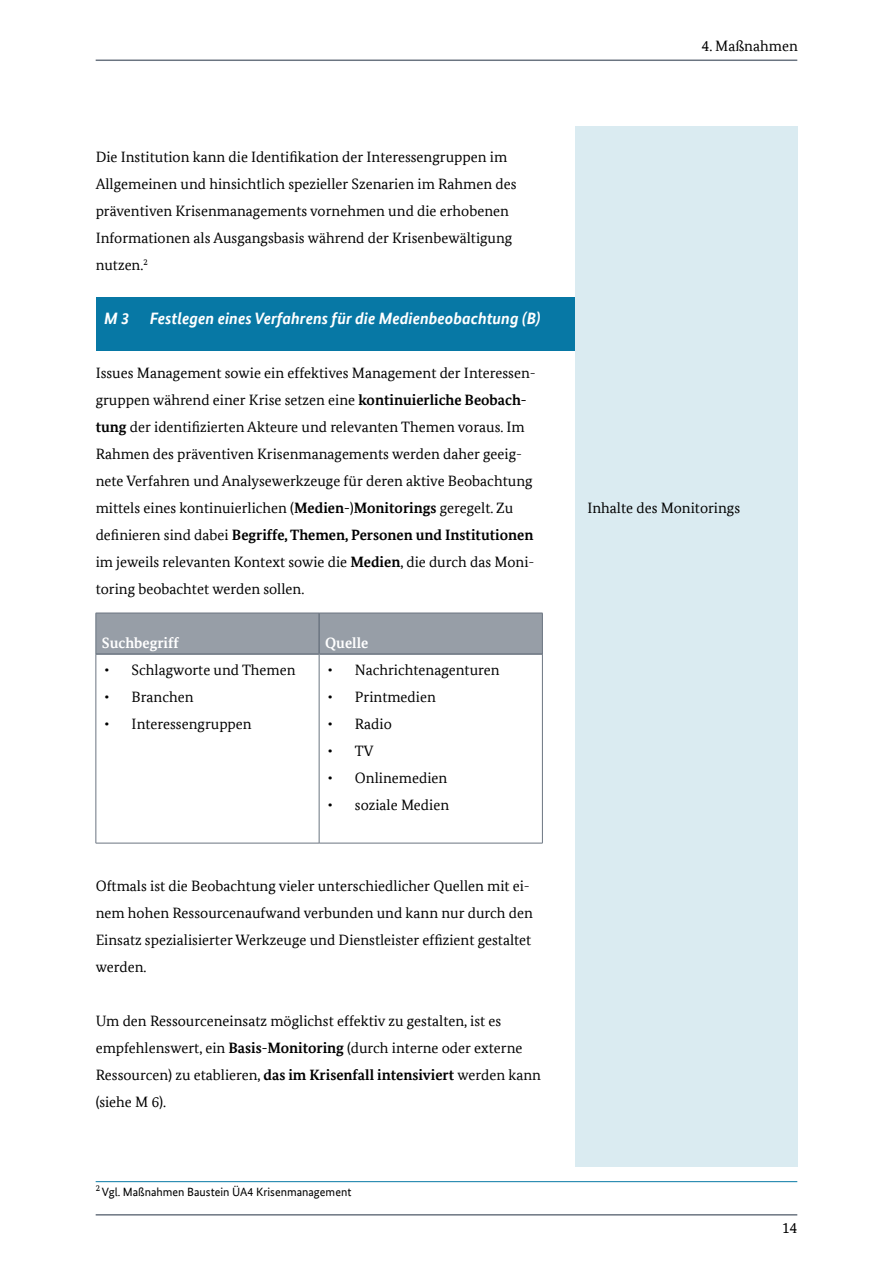
<style>
.page{position:relative;width:893px;height:1263px;background:#fff}
.page>*{position:absolute;margin:0;border:0;box-sizing:border-box;transform-origin:0 0}
.t1{font:italic 700 16.5px "Bundes Sans Office";color:#fff}
.t2{font:15px/27px "Bundes Serif Office";color:#000}
.t3{font:700 15px "Bundes Serif Office";color:#fff}
.t4{font:12px "Bundes Sans Office";color:#000}
.s1{font-weight:700}
</style>
<div class="page">
<div style="left:96px;top:297px;width:517px;height:54px;background:#0778a5"></div>
<div style="left:575px;top:126px;width:222px;height:1041px;background:#daebf1"></div>
<div style="left:97px;top:614px;width:445px;height:39px;background:#979ea7"></div>
<svg style="left:97px;top:655px;width:445px;height:188px"></svg>
<hr style="left:96px;top:654px;width:1px;height:189px;background:#6b7581">
<hr style="left:96px;top:613px;width:223px;height:1px;background:#6b7581">
<hr style="left:96px;top:613px;width:1px;height:41px;background:#6b7581">
<hr style="left:319px;top:613px;width:224px;height:1px;background:#6b7581">
<hr style="left:542px;top:613px;width:1px;height:41px;background:#6b7581">
<hr style="left:318px;top:613px;width:2px;height:40px;background:#6b7581">
<hr style="left:96px;top:653px;width:223px;height:2px;background:#6b7581">
<hr style="left:319px;top:653px;width:223px;height:2px;background:#6b7581">
<hr style="left:319px;top:655px;width:1px;height:188px;background:#6b7581">
<hr style="left:542px;top:654px;width:1px;height:189px;background:#6b7581">
<hr style="left:319px;top:843px;width:224px;height:1px;background:#6b7581">
<hr style="left:96px;top:843px;width:223px;height:1px;background:#6b7581">
<hr style="left:96px;top:1181px;width:701px;height:1px;background:#0778a5">
<hr style="left:96px;top:1214px;width:701px;height:1px;background:#6b7581">
<hr style="left:96px;top:60px;width:701px;height:1px;background:#6b7581">
<p class="t2" style="left:96px;top:143px;width:422px">Die Institution kann die Identifikation der Interessengruppen im Allgemeinen und hinsichtlich spezieller Szenarien im Rahmen des präventiven Krisenmanagements vornehmen und die erhobenen Informationen als Ausgangsbasis während der Krisenbewältigung nutzen.<sup>2</sup></p>
<p class="t1" style="left:104px;top:309px;width:438px">M 3 Festlegen eines Verfahrens für die Medienbeobachtung (B)</p>
<p class="t2" style="left:96px;top:359px;width:442px">Issues Management sowie ein effektives Management der Interessen&shy;gruppen während einer Krise setzen eine <span class="s1">kontinuierliche Beobach&shy;tung</span> der identifizierten Akteure und relevanten Themen voraus. Im Rahmen des präventiven Krisenmanagements werden daher geeig&shy;nete Verfahren und Analysewerkzeuge für deren aktive Beobachtung mittels eines kontinuierlichen (<span class="s1">Medien-</span>)<span class="s1">Monitorings</span> geregelt. Zu definieren sind dabei <span class="s1">Begriffe, Themen, Personen und Institutionen </span>im jeweils relevanten Kontext sowie die <span class="s1">Medien</span>, die durch das Moni&shy;toring beobachtet werden sollen.</p>
<p class="t3" style="left:102px;top:634px;width:78px">Suchbegriff</p>
<p class="t3" style="left:325px;top:634px;width:45px">Quelle</p>
<p class="t2" style="left:105px;top:656px;width:192px">• Schlagworte und Themen</p>
<p class="t2" style="left:105px;top:683px;width:91px">• Branchen</p>
<p class="t2" style="left:105px;top:710px;width:149px">• Interessengruppen</p>
<p class="t2" style="left:328px;top:656px;width:173px">• Nachrichtenagenturen</p>
<p class="t2" style="left:328px;top:683px;width:109px">• Printmedien</p>
<p class="t2" style="left:328px;top:710px;width:65px">• Radio</p>
<p class="t2" style="left:328px;top:737px;width:47px">• TV</p>
<p class="t2" style="left:328px;top:764px;width:121px">• Onlinemedien</p>
<p class="t2" style="left:328px;top:791px;width:123px">• soziale Medien</p>
<p class="t2" style="left:96px;top:872px;width:439px">Oftmals ist die Beobachtung vieler unterschiedlicher Quellen mit ei&shy;nem hohen Ressourcenaufwand verbunden und kann nur durch den Einsatz spezialisierter Werkzeuge und Dienstleister effizient gestaltet werden.</p>
<p class="t2" style="left:96px;top:1007px;width:447px">Um den Ressourceneinsatz möglichst effektiv zu gestalten, ist es empfehlenswert, ein <span class="s1">Basis-Monitoring</span> (durch interne oder externe Ressourcen) zu etablieren, <span class="s1">das im Krisenfall intensiviert</span> werden kann (siehe M 6).</p>
<p class="t4" style="left:96px;top:1185px;width:257px"><sup>2</sup> Vgl. Maßnahmen Baustein ÜA4 Krisenmanagement</p>
<p class="t2" style="left:702px;top:32px;width:97px">4. Maßnahmen</p>
<p class="t2" style="left:587px;top:494px;width:154px">Inhalte des Monitorings</p>
<p class="t2" style="left:782px;top:1214px;width:16px">14</p>
</div>
